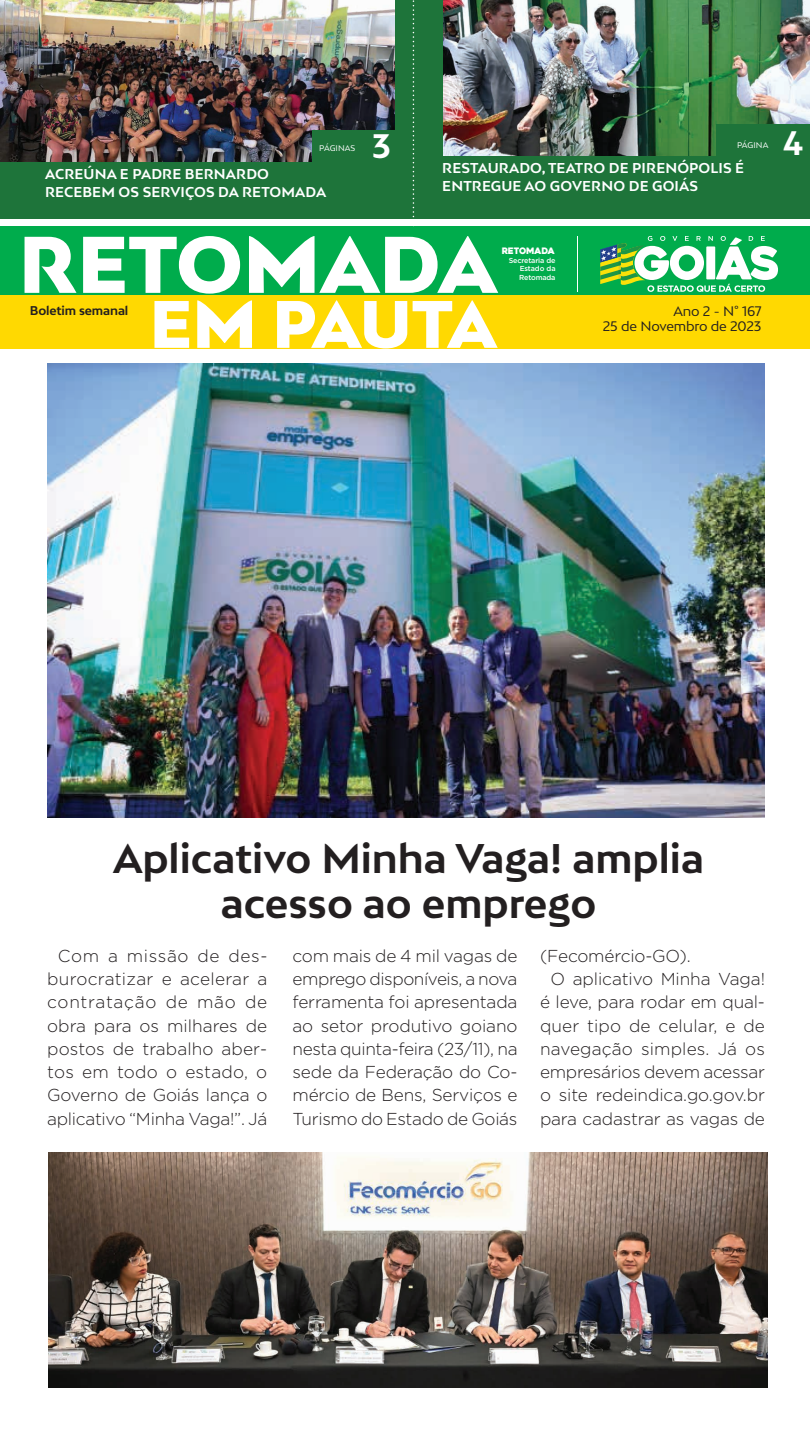
<style>
.page{position:relative;width:810px;height:1440px;background:#fff}
.page>*{position:absolute;margin:0;border:0;box-sizing:border-box;transform-origin:0 0}
.t1{font:900 75.75px "Bw Mitga";color:#fff}
.t2{font:900 63.3px "Bw Mitga";letter-spacing:-.02em;color:#fff}
.t3{font:700 39.15px/45px "Bw Mitga";color:#231f20;text-align:center}
.t4{font:700 32.1px "Bw Mitga";color:#fff}
.t5{font:300 17.25px/23.2px "Gotham";letter-spacing:-.01em;color:#231f20;text-align:justify}
.t6{font:300 17.25px "Gotham";letter-spacing:.01em;color:#231f20}
.t7{font:700 13.5px/18px "Bw Mitga";letter-spacing:.01em;color:#fff}
.t8{font:13.05px/14.9px "Bw Mitga";letter-spacing:-.01em;color:#231f20;text-align:right}
.t9{font:700 12px "Bw Mitga";letter-spacing:-.01em;color:#231f20}
.t10{font:8.85px "Heavitas";letter-spacing:-.02em;color:#fff}
.t11{font:7.8px "Bw Mitga";letter-spacing:.01em;color:#fff}
.t12{font:500 7.2px/8.7px "Gotham";letter-spacing:-.015em;color:#fff;text-align:justify}
</style>
<div class="page">
<div style="left:0;top:0;width:810px;height:219px;background:#1e743a"></div>
<img style="left:0;top:0;width:395px;height:162px">
<div style="left:313px;top:130px;width:92px;height:41px;background:#1e743a"></div>
<div style="left:0;top:226px;width:800px;height:70px;background:#00ac4c"></div>
<div style="left:0;top:296px;width:800px;height:53px;background:#ffd901"></div>
<hr style="left:577px;top:236px;width:1px;height:56px;background:#fff">
<svg style="left:600px;top:236px;width:178px;height:56px"></svg>
<div style="left:793px;top:226px;width:17px;height:70px;background:#00ac4c"></div>
<div style="left:793px;top:296px;width:17px;height:53px;background:#ffd901"></div>
<svg style="left:413px;top:0;width:1px;height:218px"></svg>
<img style="left:49px;top:1152px;width:718px;height:236px">
<img style="left:47px;top:363px;width:718px;height:454px">
<img style="left:443px;top:0;width:367px;height:155px">
<div style="left:716px;top:124px;width:94px;height:41px;background:#1e743a"></div>
<p class="t11" style="left:319px;top:143px;width:38px">PÁGINAS</p>
<h3 class="t4" style="left:372px;top:125px;width:21px">3</h3>
<p class="t7" style="left:45px;top:165px;width:283px">ACREÚNA E PADRE BERNARDO<br>RECEBEM OS SERVIÇOS DA RETOMADA</p>
<p class="t11" style="left:737px;top:140px;width:33px">PÁGINA</p>
<h3 class="t4" style="left:783px;top:122px;width:22px">4</h3>
<p class="t7" style="left:442px;top:158px;width:303px">RESTAURADO, TEATRO DE PIRENÓPOLIS É<br>ENTREGUE AO GOVERNO DE GOIÁS</p>
<h1 class="t1" style="left:19px;top:214px;width:480px">RETOMADA</h1>
<h2 class="t2" style="left:149px;top:282px;width:349px">EM PAUTA</h2>
<p class="t10" style="left:502px;top:245px;width:55px">RETOMADA</p>
<p class="t12" style="left:519px;top:256px;width:38px;text-indent:-10px">Secretaria de Estado da Retomada</p>
<p class="t9" style="left:30px;top:303px;width:100px">Boletim semanal</p>
<p class="t8" style="left:603px;top:303px;width:160px">Ano 2 - N° 167<br>25 de Novembro de 2023</p>
<h3 class="t3" style="left:113px;top:835px;width:592px">Aplicativo Minha Vaga! amplia acesso ao emprego</h3>
<p class="t5" style="left:47px;top:944px;width:222px;text-indent:11px">Com a missão de des&shy;burocratizar e acelerar a contratação de mão de obra para os milhares de postos de trabalho aber&shy;tos em todo o estado, o Governo de Goiás lança o aplicativo “Minha Vaga!”. Já</p>
<p class="t5" style="left:292px;top:944px;width:227px">com mais de 4 mil vagas de emprego disponíveis, a nova ferramenta foi apresentada ao setor produtivo goiano nesta quinta-feira (23/11), na sede da Federação do Co&shy;mércio de Bens, Serviços e Turismo do Estado de Goiás</p>
<p class="t5" style="left:540px;top:944px;width:152px">(Fecomércio-GO).</p>
<p class="t5" style="left:551px;top:967px;width:216px">O aplicativo Minha Vaga!</p>
<p class="t5" style="left:540px;top:990px;width:227px">é leve, para rodar em qual-</p>
<p class="t5" style="left:540px;top:1014px;width:226px">quer tipo de celular, e de</p>
<p class="t6" style="left:540px;top:1038px;width:226px">navegação simples. Já os</p>
<p class="t5" style="left:540px;top:1060px;width:227px">empresários devem acessar</p>
<p class="t5" style="left:540px;top:1083px;width:227px">o site redeindica.go.gov.br</p>
<p class="t5" style="left:540px;top:1107px;width:227px">para cadastrar as vagas de</p>
</div>
